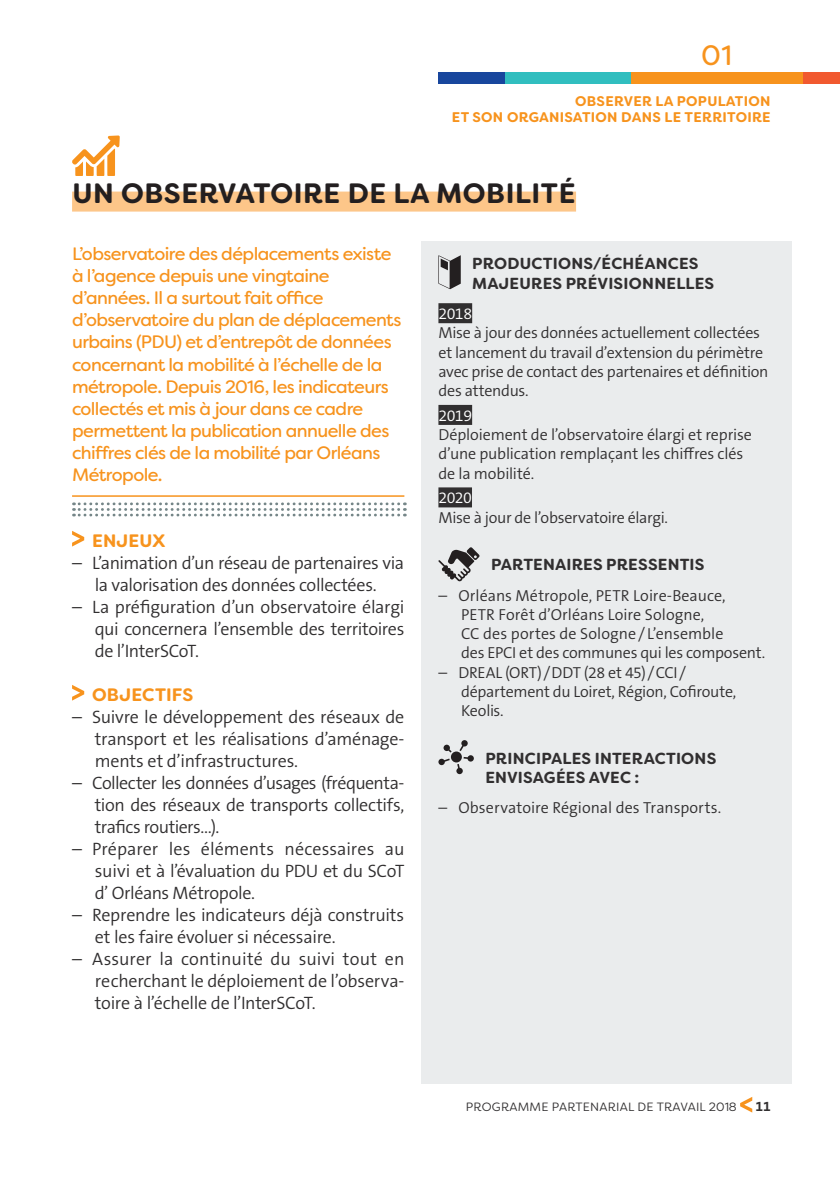
<style>
.page{position:relative;width:840px;height:1191px;background:#fff}
.page>*{position:absolute;margin:0;border:0;box-sizing:border-box;transform-origin:0 0}
.titre_de_section{font:700 28px "Filson Soft";letter-spacing:.02em;color:#231f20}
.Titre_de_couverture{font:28px "Filson Soft";color:#f7931d}
.texte_courant_paragr{font:300 18px/22px "The Sans B W4";letter-spacing:-.02em;color:#312f30;text-align:justify}
.texte_courant_paragr-2{font:18px/22px "Filson Soft";letter-spacing:-.035em;color:#f7931d}
.texte_courant_paragr-3{font:700 18px "Filson Soft";letter-spacing:.01em;color:#f7931d}
.texte_courant_paragr-4{font:300 16px/19.2px "The Sans B W4";letter-spacing:-.01em;color:#312f30}
.texte_courant_paragr-5{font:700 16px/19.2px "Filson Soft";letter-spacing:.01em;color:#312f30}
.t1{font:700 14px/16.8px "Filson Soft";letter-spacing:.02em;color:#f7931d;text-align:right}
.t2{font:700 14px "The Sans B W7";color:#312f30}
.t3{font:12px "Filson Soft";letter-spacing:.02em;color:#312f30}
.s1{color:#fff}
</style>
<div class="page">
<svg style="left:740px;top:1097px;width:11px;height:15px"></svg>
<div style="left:421px;top:241px;width:370px;height:842px;background:#eaeced"></div>
<div style="left:72px;top:192px;width:503px;height:20px;background:#fdc689"></div>
<svg style="left:72px;top:531px;width:12px;height:15px"></svg>
<svg style="left:72px;top:685px;width:12px;height:15px"></svg>
<div style="left:438px;top:303px;width:34px;height:20px;background:#312f30"></div>
<div style="left:438px;top:405px;width:34px;height:20px;background:#312f30"></div>
<div style="left:438px;top:487px;width:33px;height:20px;background:#312f30"></div>
<svg style="left:438px;top:255px;width:22px;height:34px"></svg>
<svg style="left:438px;top:547px;width:41px;height:34px"></svg>
<svg style="left:438px;top:740px;width:35px;height:34px"></svg>
<div style="left:450px;top:751px;width:11px;height:11px;background:#231f20;border-radius:50%"></div>
<svg style="left:73px;top:502px;width:332px;height:14px"></svg>
<hr style="left:72px;top:495px;width:332px;height:2px;background:#f7931d">
<div style="left:802px;top:72px;width:37px;height:11px;background:#f1592f"></div>
<div style="left:438px;top:72px;width:67px;height:11px;background:#18469d"></div>
<div style="left:630px;top:72px;width:172px;height:11px;background:#f7931d"></div>
<div style="left:505px;top:72px;width:125px;height:11px;background:#31bebf"></div>
<svg style="left:72px;top:135px;width:48px;height:41px"></svg>
<p class="Titre_de_couverture" style="left:700px;top:37px;width:32px">01</p>
<p class="t1" style="left:451px;top:92px;width:320px">OBSERVER LA POPULATION<br>ET SON ORGANISATION DANS LE TERRITOIRE</p>
<p class="titre_de_section" style="left:72px;top:175px;width:504px">UN OBSERVATOIRE DE LA MOBILITÉ</p>
<p class="texte_courant_paragr-2" style="left:72px;top:243px;width:331px">L’observatoire des déplacements existe à l’agence depuis une vingtaine d’années. Il a surtout fait office d’observatoire du plan de déplacements urbains (PDU) et d’entrepôt de données concernant la mobilité à l’échelle de la métropole. Depuis 2016, les indicateurs collectés et mis à jour dans ce cadre permettent la publication annuelle des chiffres clés de la mobilité par Orléans Métropole.</p>
<p class="texte_courant_paragr-3" style="left:92px;top:528px;width:75px">ENJEUX</p>
<p class="texte_courant_paragr" style="left:72px;top:551px;width:333px;text-align:center">– L’animation d’un réseau de partenaires via la valorisation des données collectées.</p>
<p class="texte_courant_paragr" style="left:95px;top:595px;width:311px;text-indent:-23px">– La préfiguration d’un observatoire élargi qui concernera l’ensemble des territoires de l’InterSCoT.</p>
<p class="texte_courant_paragr-3" style="left:92px;top:682px;width:103px">OBJECTIFS</p>
<p class="texte_courant_paragr" style="left:95px;top:705px;width:311px;text-indent:-23px">– Suivre le développement des réseaux de transport et les réalisations d’aménage&shy;ments et d’infrastructures.</p>
<p class="texte_courant_paragr" style="left:95px;top:771px;width:311px;text-indent:-23px">– Collecter les données d’usages (fréquenta&shy;tion des réseaux de transports collectifs, trafics routiers…).</p>
<p class="texte_courant_paragr" style="left:95px;top:837px;width:311px;text-indent:-23px">– Préparer les éléments nécessaires au suivi et à l’évaluation du PDU et du SCoT d’ Orléans Métropole.</p>
<p class="texte_courant_paragr" style="left:95px;top:903px;width:311px;text-indent:-23px">– Reprendre les indicateurs déjà construits et les faire évoluer si nécessaire.</p>
<p class="texte_courant_paragr" style="left:95px;top:947px;width:311px;text-indent:-23px">– Assurer la continuité du suivi tout en recherchant le déploiement de l’observa&shy;toire à l’échelle de l’InterSCoT.</p>
<p class="texte_courant_paragr-5" style="left:472px;top:254px;width:243px">PRODUCTIONS / ÉCHÉANCES<br>MAJEURES PRÉVISIONNELLES</p>
<p class="texte_courant_paragr-4" style="left:438px;top:304px;width:331px"><span class="s1">2018<br></span>Mise à jour des données actuellement collectées et lancement du travail d’extension du périmètre avec prise de contact des partenaires et définition des attendus.</p>
<p class="texte_courant_paragr-4" style="left:438px;top:406px;width:315px"><span class="s1">2019<br></span>Déploiement de l’observatoire élargi et reprise d’une publication remplaçant les chiffres clés de la mobilité.</p>
<p class="texte_courant_paragr-4" style="left:438px;top:488px;width:231px"><span class="s1">2020<br></span>Mise à jour de l’observatoire élargi.</p>
<p class="texte_courant_paragr-5" style="left:490px;top:555px;width:215px">PARTENAIRES PRESSENTIS</p>
<p class="texte_courant_paragr-4" style="left:461px;top:586px;width:305px;text-indent:-23px">– Orléans Métropole, PETR Loire-Beauce,<br>PETR Forêt d’Orléans Loire Sologne,<br>CC des portes de Sologne/ L’ensemble<br>des EPCI et des communes qui les composent.</p>
<p class="texte_courant_paragr-4" style="left:461px;top:662px;width:276px;text-indent:-23px">– DREAL (ORT)/DDT (28 et 45)/CCI/ département du Loiret, Région, Cofiroute,<br>Keolis.</p>
<p class="texte_courant_paragr-5" style="left:485px;top:748px;width:232px">PRINCIPALES INTERACTIONS<br>ENVISAGÉES AVEC :</p>
<p class="texte_courant_paragr-4" style="left:438px;top:798px;width:284px">– Observatoire Régional des Transports.</p>
<p class="t3" style="left:465px;top:1099px;width:272px">PROGRAMME PARTENARIAL DE TRAVAIL 2018</p>
<p class="t2" style="left:754px;top:1097px;width:17px">11</p>
</div>
